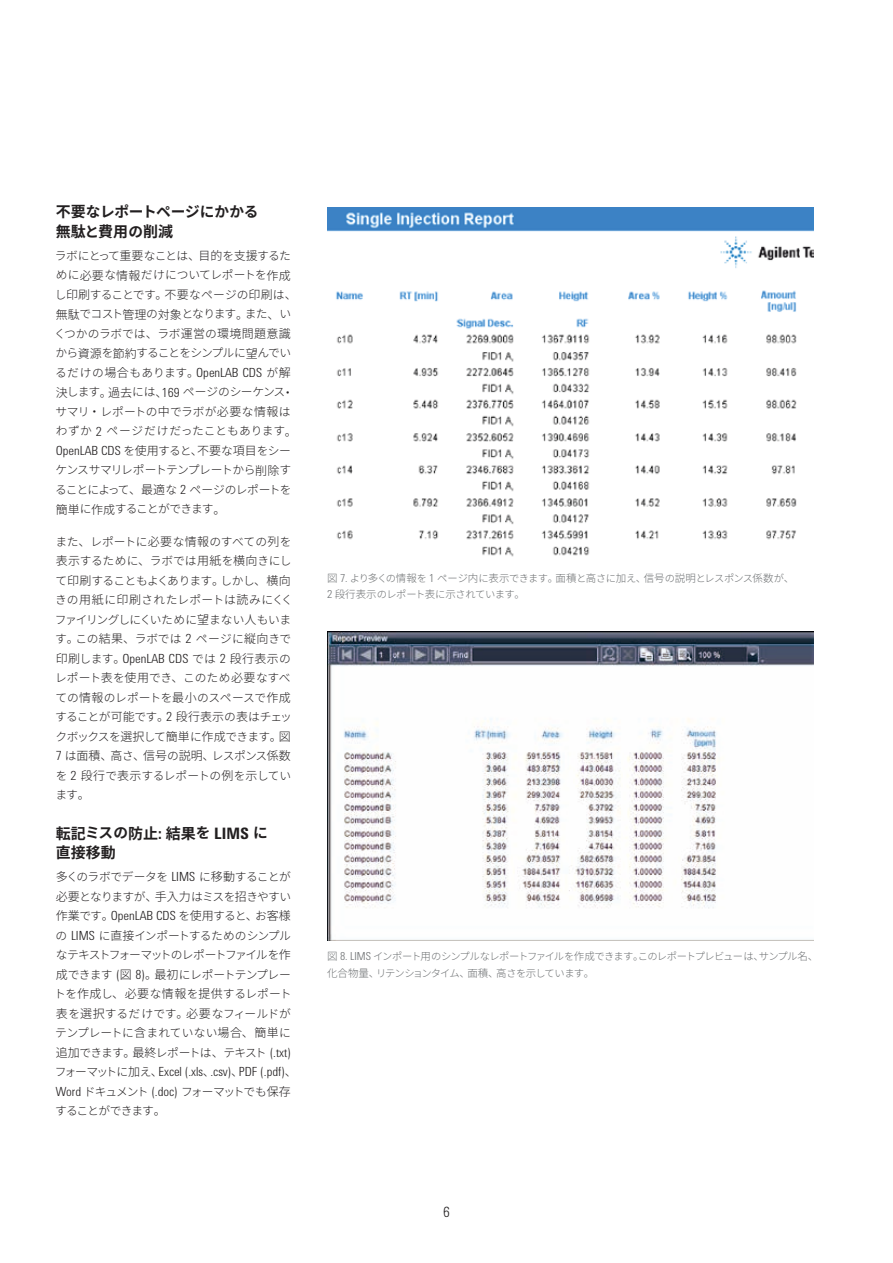
<style>
.page{position:relative;width:893px;height:1263px;background:#fff}
.page>*{position:absolute;margin:0;border:0;box-sizing:border-box;transform-origin:0 0}
.t1{font:700 15px/19.5px "Noto Sans CJ Kjp";color:#221f20}
.t2{font:700 14.7px "Noto Sans CJ Kjp";letter-spacing:-.02em;color:#221f20}
.t3{font:300 14.55px "Agilent Condensed CFF";color:#221f20}
.t4{font:300 12.9px "Agilent Condensed CFF";color:#221f20}
.t5{font:300 12px "Noto Sans CJ Kjp";color:#221f20}
.t6{font:300 11.7px/19.5px "Noto Sans CJ Kjp";letter-spacing:-.045em;color:#221f20}
.t7{font:300 11.7px/19.5px "Noto Sans CJ Kjp";letter-spacing:-.08em;color:#221f20}
.t8{font:300 10.35px/16.5px "Noto Sans CJ Kjp";letter-spacing:-.07em;color:#6c6f71}
.s1{font-size:15px}
.s2{font-size:14.7px}
.s3{font-size:12px}
.s4{font-family:"Agilent Condensed CFF";font-size:12.9px}
.s5{font-family:"Noto Sans CJ Kjp";font-size:11.7px}
.s6{font-family:"Noto Sans CJ Kjp";font-size:12px}
.s7{font-size:11.7px}
.s8{font-family:"Agilent Condensed CFF";font-size:16.2px}
.s9{font-size:10.5px}
.s10{font-family:"Agilent Condensed CFF";font-size:11.4px}
</style>
<div class="page">
<img style="left:327px;top:207px;width:486px;height:350px">
<img style="left:327px;top:631px;width:486px;height:309px">
<p class="t2" style="left:56px;top:203px;width:204px"><span class="s1">不要</span>なレポートページにかかる</p>
<p class="t1" style="left:56px;top:222px;width:119px">無駄<span class="s2">と</span>費用<span class="s2">の</span>削減</p>
<p class="t6" style="left:54px;top:246px;width:244px">ラボにとって<span class="s3">重要</span>なことは<span class="s3">、目的</span>を<span class="s3">支援</span>するために<span class="s3">必要</span>な<span class="s3">情報</span>だけについてレポートを<span class="s3">作成</span>し<span class="s3">印刷</span>することです<span class="s3">。不要</span>なページの<span class="s3">印刷</span>は<span class="s3">、無駄</span>でコスト<span class="s3">管理</span>の<span class="s3">対象</span>となります<span class="s3">。</span>また<span class="s3">、</span>いくつかのラボでは<span class="s3">、</span>ラボ<span class="s3">運営</span>の<span class="s3">環境問題意識</span>から<span class="s3">資源</span>を<span class="s3">節約</span>することをシンプルに<span class="s3">望</span>んでいるだけの<span class="s3">場合</span>もあります<span class="s3">。</span><span class="s4">OpenLAB CDS</span> が<span class="s3">解決</span>します<span class="s3">。過去</span>には<span class="s3">、</span><span class="s4">169</span> ページのシーケンス<span class="s3">・</span>サマリ<span class="s3">・</span>レポートの<span class="s3">中</span>でラボが<span class="s3">必要</span>な<span class="s3">情報</span>はわずか <span class="s4">2</span> ページだけだったこともあります<span class="s3">。</span></p>
<p class="t4" style="left:56px;top:441px;width:237px">OpenLAB CDS <span class="s5">を</span><span class="s6">使用</span><span class="s5">すると</span><span class="s6">、不要</span><span class="s5">な</span><span class="s6">項目</span><span class="s5">をシー</span></p>
<p class="t6" style="left:55px;top:461px;width:238px;text-align:justify">ケンスサマリレポートテンプレートから<span class="s3">削除</span>することによって<span class="s3">、最適</span>な <span class="s4">2</span> ページのレポートを<span class="s3">簡単</span>に<span class="s3">作成</span>することができます<span class="s3">。</span></p>
<p class="t6" style="left:55px;top:532px;width:239px">また<span class="s3">、</span>レポートに<span class="s3">必要</span>な<span class="s3">情報</span>のすべての<span class="s3">列</span>を<span class="s3">表示</span>するために<span class="s3">、</span>ラボでは<span class="s3">用紙</span>を<span class="s3">横向</span>きにして<span class="s3">印刷</span>することもよくあります<span class="s3">。</span>しかし<span class="s3">、横向</span>きの<span class="s3">用紙</span>に<span class="s3">印刷</span>されたレポートは<span class="s3">読</span>みにくくファイリングしにくいために<span class="s3">望</span>まない<span class="s3">人</span>もいます<span class="s3">。</span>この<span class="s3">結果、</span>ラボでは <span class="s4">2</span> ページに<span class="s3">縦向</span>きで</p>
<p class="t4" style="left:56px;top:649px;width:237px"><span class="s6">印刷</span><span class="s5">します</span><span class="s6">。</span>OpenLAB CDS <span class="s5">では</span> 2 <span class="s6">段行表示</span><span class="s5">の</span></p>
<p class="t6" style="left:55px;top:668px;width:238px;text-align:justify">レポート<span class="s3">表</span>を<span class="s3">使用</span>でき<span class="s3">、</span>このため<span class="s3">必要</span>なすべての<span class="s3">情報</span>のレポートを<span class="s3">最小</span>のスペースで<span class="s3">作成</span>することが<span class="s3">可能</span>です<span class="s3">。</span><span class="s4">2</span> <span class="s3">段行表示</span>の<span class="s3">表</span>はチェックボックスを<span class="s3">選択</span>して<span class="s3">簡単</span>に<span class="s3">作成</span>できます<span class="s3">。図</span></p>
<p class="t5" style="left:56px;top:749px;width:237px"><span class="s4">7</span> <span class="s7">は</span>面積、高<span class="s7">さ</span>、信号<span class="s7">の</span>説明、<span class="s7">レスポンス</span>係数</p>
<p class="t6" style="left:55px;top:766px;width:237px">を <span class="s4">2</span> <span class="s3">段行</span>で<span class="s3">表示</span>するレポートの<span class="s3">例</span>を<span class="s3">示</span>しています<span class="s3">。</span></p>
<p class="t1" style="left:56px;top:823px;width:214px">転記<span class="s2">ミスの</span>防止<span class="s8">:</span> 結果<span class="s2">を</span> <span class="s8">LIMS</span> <span class="s2">に</span>直接移動</p>
<p class="t6" style="left:56px;top:867px;width:237px"><span class="s3">多</span>くのラボでデータを <span class="s4">LIMS</span> に<span class="s3">移動</span>することが<span class="s3">必要</span>となりますが<span class="s3">、手入力</span>はミスを<span class="s3">招</span>きやすい</p>
<p class="t4" style="left:56px;top:906px;width:237px"><span class="s6">作業</span><span class="s5">です</span><span class="s6">。</span>OpenLAB CDS <span class="s5">を</span><span class="s6">使用</span><span class="s5">すると</span><span class="s6">、</span><span class="s5">お</span><span class="s6">客様</span></p>
<p class="t6" style="left:54px;top:926px;width:239px;text-align:justify">の <span class="s4">LIMS</span> に<span class="s3">直接</span>インポートするためのシンプルなテキストフォーマットのレポートファイルを<span class="s3">作成</span>できます <span class="s4">(</span><span class="s3">図</span> <span class="s4">8)</span><span class="s3">。最初</span>にレポートテンプレートを<span class="s3">作成</span>し<span class="s3">、必要</span>な<span class="s3">情報</span>を<span class="s3">提供</span>するレポート<span class="s3">表</span>を<span class="s3">選択</span>するだけです<span class="s3">。必要</span>なフィールドがテンプレートに<span class="s3">含</span>まれていない<span class="s3">場合、簡単</span>に<span class="s3">追加</span>できます<span class="s3">。最終</span>レポートは<span class="s3">、</span>テキスト <span class="s4">(.txt)</span></p>
<p class="t4" style="left:55px;top:1062px;width:243px"><span class="s5">フォーマットに</span><span class="s6">加</span><span class="s5">え</span><span class="s6">、</span>Excel (.xls<span class="s6">、</span>.csv)<span class="s6">、</span>PDF (.pdf)<span class="s6">、</span></p>
<p class="t7" style="left:55px;top:1082px;width:237px"><span class="s4">Word</span> ドキュメント <span class="s4">(.doc)</span> フォーマットでも<span class="s3">保存</span>することができます<span class="s3">。</span></p>
<p class="t8" style="left:327px;top:570px;width:469px"><span class="s9">図</span> <span class="s10">7.</span> より<span class="s9">多</span>くの<span class="s9">情報</span>を <span class="s10">1</span> ページ<span class="s9">内</span>に<span class="s9">表示</span>できます<span class="s9">。面積</span>と<span class="s9">高</span>さに<span class="s9">加</span>え<span class="s9">、信号</span>の<span class="s9">説明</span>とレスポンス<span class="s9">係数</span>が<span class="s9">、<br></span><span class="s10">2</span> <span class="s9">段行表示</span>のレポート<span class="s9">表</span>に<span class="s9">示</span>されています<span class="s9">。</span></p>
<p class="t8" style="left:327px;top:948px;width:493px"><span class="s9">図</span> <span class="s10">8. LIMS</span> インポート<span class="s9">用</span>のシンプルなレポートファイルを<span class="s9">作成</span>できます<span class="s9">。</span>このレポートプレビューは<span class="s9">、</span>サンプル<span class="s9">名、化合物量、</span>リテンションタイム<span class="s9">、面積、高</span>さを<span class="s9">示</span>しています<span class="s9">。</span></p>
<p class="t3" style="left:443px;top:1201px;width:8px">6</p>
</div>
